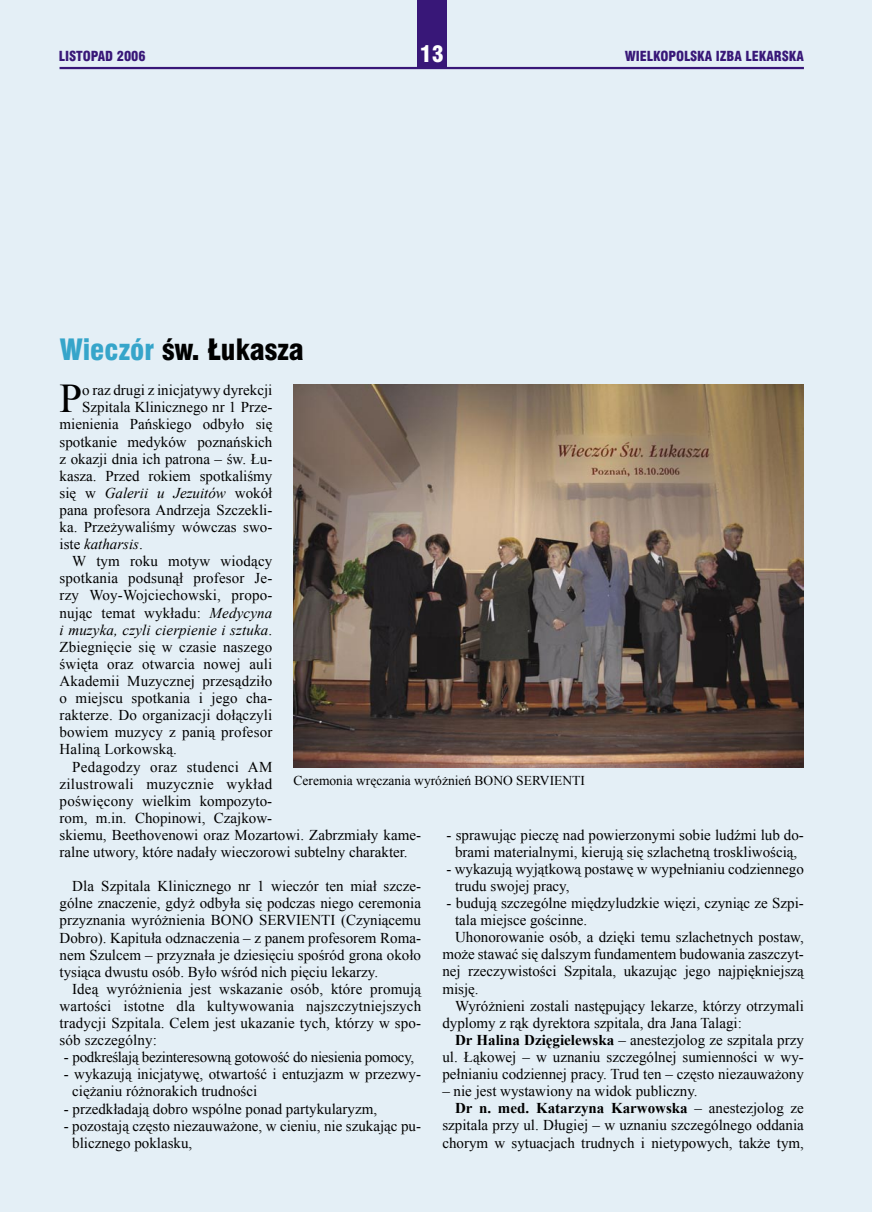
<style>
.page{position:relative;width:872px;height:1212px;background:#e4eff6}
.page>*{position:absolute;margin:0;border:0;box-sizing:border-box;transform-origin:0 0}
.t1{font:40.8px "Times New Roman";color:#000}
.t2{font:27px "Swis 721 Blk Cn PL";color:#000}
.t3{font:21px "Swis 721 Blk Cn PL";color:#fff}
.t4{font:15px/17.1px "Times New Roman";color:#000;text-align:justify}
.t5{font:15px "Times New Roman";letter-spacing:-.02em;color:#000}
.t6{font:italic 15px "Times New Roman";color:#000}
.t7{font:13.5px "Times New Roman";color:#000}
.t8{font:12.75px "Swis 721 Blk Cn PL";color:#381778}
.s1{color:#36a5ca}
.s2{font-style:normal}
.s3{font-style:italic}
.s4{font-weight:700}
</style>
<div class="page">
<img style="left:294px;top:385px;width:510px;height:382px">
<div style="left:417px;top:0;width:29px;height:68px;background:#381778"></div>
<hr style="left:60px;top:67px;width:744px;height:2px;background:#381778">
<p class="t8" style="left:59px;top:48px;width:89px">LISTOPAD 2006</p>
<p class="t3" style="left:420px;top:40px;width:25px">13</p>
<p class="t8" style="left:625px;top:48px;width:181px">WIELKOPOLSKA IZBA LEKARSKA</p>
<p class="t2" style="left:60px;top:332px;width:246px"><span class="s1">Wieczór</span> św. Łukasza</p>
<p class="t1" style="left:60px;top:371px;width:24px">P</p>
<p class="t4" style="left:82px;top:381px;width:192px">o raz drugi z inicjatywy dyrekcji</p>
<p class="t4" style="left:82px;top:399px;width:192px">Szpitala Klinicznego nr 1 Prze-</p>
<p class="t4" style="left:60px;top:416px;width:214px">mienienia Pańskiego odbyło się</p>
<p class="t4" style="left:60px;top:433px;width:214px">spotkanie medyków poznańskich</p>
<p class="t4" style="left:60px;top:450px;width:214px">z okazji dnia ich patrona – św. Łu-</p>
<p class="t4" style="left:60px;top:467px;width:214px">kasza. Przed rokiem spotkaliśmy</p>
<p class="t6" style="left:60px;top:482px;width:214px"><span class="s2">się w</span> Galerii u Jezuitów <span class="s2">wokół</span></p>
<p class="t4" style="left:60px;top:501px;width:214px">pana profesora Andrzeja Szczekli-</p>
<p class="t4" style="left:60px;top:518px;width:214px">ka. Przeżywaliśmy wówczas swo-</p>
<p class="t6" style="left:60px;top:534px;width:85px"><span class="s2">iste</span> katharsis<span class="s2">.</span></p>
<p class="t4" style="left:60px;top:552px;width:214px;text-indent:13px">W tym roku motyw wiodący spotkania podsunął profesor Je&shy;rzy Woy-Wojciechowski, propo&shy;nując temat wykładu: <span class="s3">Medycyna i muzyka, czyli cierpienie i sztuka</span>.<br>Zbiegnięcie się w czasie naszego święta oraz otwarcia nowej auli Akademii Muzycznej przesądziło o miejscu spotkania i jego cha&shy;rakterze. Do organizacji dołączyli bowiem muzycy z panią profesor Haliną Lorkowską.</p>
<p class="t4" style="left:60px;top:758px;width:363px;text-align:left;text-indent:13px">Pedagodzy oraz studenci AM<br>zilustrowali muzycznie wykład<br>poświęcony wielkim kompozyto-<br>rom, m.in. Chopinowi, Czajkow-<br>skiemu, Beethovenowi oraz Mozartowi. Zabrzmiały kame&shy;ralne utwory, które nadały wieczorowi subtelny charakter.</p>
<p class="t4" style="left:60px;top:877px;width:363px;text-indent:13px">Dla Szpitala Klinicznego nr 1 wieczór ten miał szcze&shy;gólne znaczenie, gdyż odbyła się podczas niego ceremonia przyznania wyróżnienia BONO SERVIENTI (Czyniącemu Dobro). Kapituła odznaczenia – z panem profesorem Roma&shy;nem Szulcem – przyznała je dziesięciu spośród grona około tysiąca dwustu osób. Było wśród nich pięciu lekarzy.</p>
<p class="t4" style="left:60px;top:980px;width:363px;text-indent:13px">Ideą wyróżnienia jest wskazanie osób, które promują wartości istotne dla kultywowania najszczytniejszych tradycji Szpitala. Celem jest ukazanie tych, którzy w spo&shy;sób szczególny:</p>
<p class="t5" style="left:64px;top:1047px;width:352px">- podkreślają bezinteresowną gotowość do niesienia pomocy,</p>
<p class="t4" style="left:72px;top:1065px;width:350px;text-indent:-9px">- wykazują inicjatywę, otwartość i entuzjazm w przezwy&shy;ciężaniu różnorakich trudności</p>
<p class="t4" style="left:64px;top:1100px;width:315px">- przedkładają dobro wspólne ponad partykularyzm,</p>
<p class="t4" style="left:72px;top:1117px;width:350px;text-indent:-9px">- pozostają często niezauważone, w cieniu, nie szukając pu&shy;blicznego poklasku,</p>
<p class="t7" style="left:293px;top:772px;width:293px">Ceremonia wręczania wyróżnień BONO SERVIENTI</p>
<p class="t4" style="left:446px;top:826px;width:359px;text-align:center">- sprawując pieczę nad powierzonymi sobie ludźmi lub do&shy;brami materialnymi, kierują się szlachetną troskliwością,</p>
<p class="t4" style="left:455px;top:860px;width:350px;text-indent:-9px">- wykazują wyjątkową postawę w wypełnianiu codziennego trudu swojej pracy,</p>
<p class="t4" style="left:455px;top:894px;width:350px;text-indent:-9px">- budują szczególne międzyludzkie więzi, czyniąc ze Szpi&shy;tala miejsce gościnne.</p>
<p class="t4" style="left:442px;top:928px;width:363px;text-indent:13px">Uhonorowanie osób, a dzięki temu szlachetnych postaw, może stawać się dalszym fundamentem budowania zaszczyt&shy;nej rzeczywistości Szpitala, ukazując jego najpiękniejszą misję.</p>
<p class="t4" style="left:442px;top:997px;width:363px;text-indent:13px">Wyróżnieni zostali następujący lekarze, którzy otrzymali dyplomy z rąk dyrektora szpitala, dra Jana Talagi:</p>
<p class="t4" style="left:442px;top:1031px;width:363px;text-indent:13px"><span class="s4">Dr Halina Dzięgielewska</span> – anestezjolog ze szpitala przy ul. Łąkowej – w uznaniu szczególnej sumienności w wy&shy;pełnianiu codziennej pracy. Trud ten – często niezauważony</p>
<p class="t4" style="left:442px;top:1082px;width:257px">– nie jest wystawiony na widok publiczny.</p>
<p class="t4" style="left:442px;top:1099px;width:363px;text-indent:13px"><span class="s4">Dr n. med. Katarzyna Karwowska</span> – anestezjolog ze szpitala przy ul. Długiej – w uznaniu szczególnego oddania chorym w sytuacjach trudnych i nietypowych, także tym,</p>
</div>
